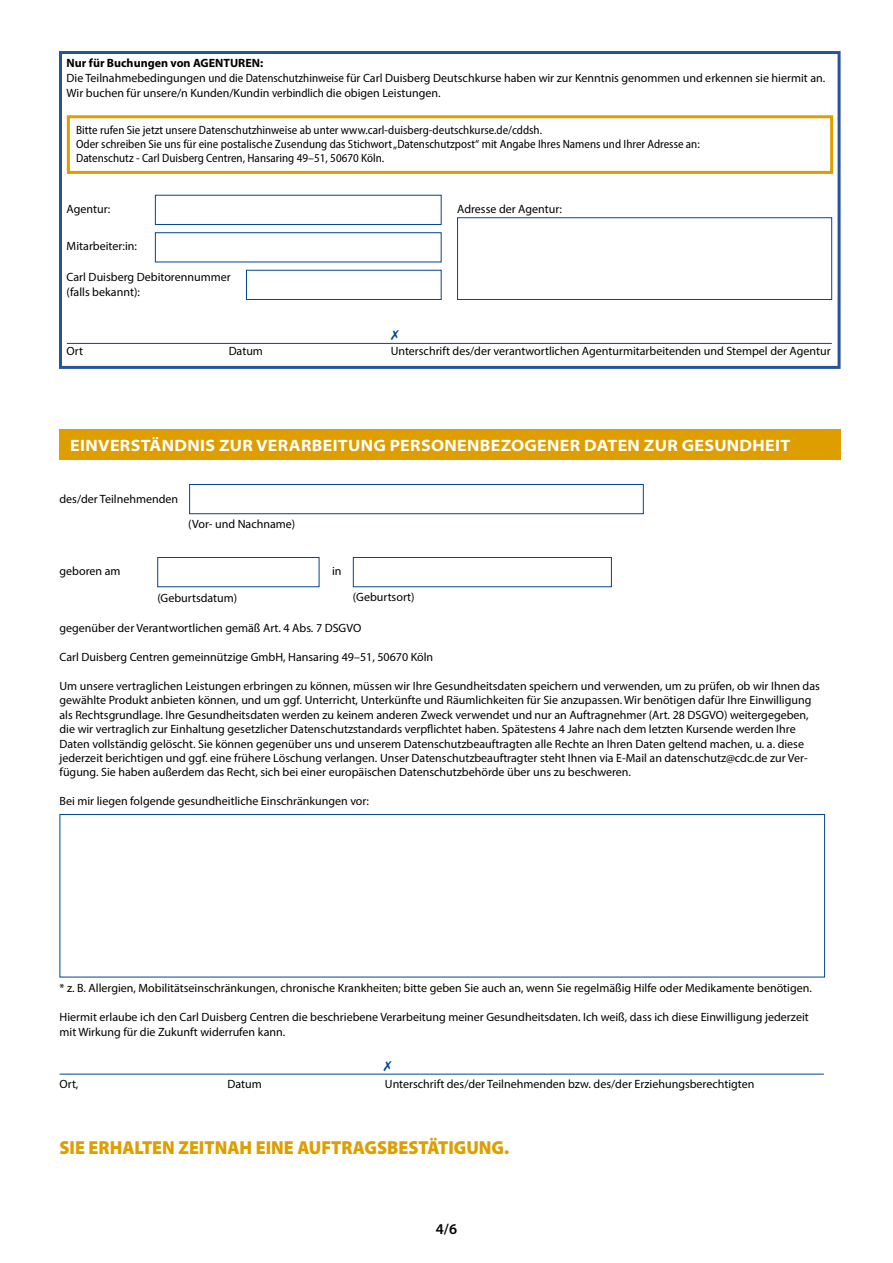
<style>
.page{position:relative;width:893px;height:1263px;background:#fff}
.page>*{position:absolute;margin:0;border:0;box-sizing:border-box;transform-origin:0 0}
.t1{font:900 18.9px "Myriad Pro";color:#de9e00;scale:.95 1}
.t2{font:700 semi-expanded 16.5px "Myriad Pro";letter-spacing:.02em;color:#fff}
.t3{font:600 15px "Myriad Pro";color:#000}
.t4{font:12px/14.4px "Myriad Pro";color:#000}
.t5{font:semi-condensed 12px/14.4px "Myriad Pro";color:#000}
.s1{font-weight:700}
.s2{font-stretch:semi-condensed}
</style>
<div class="page">
<div style="left:59px;top:51px;width:782px;height:318px;border:3px solid #26539b"></div>
<div style="left:60px;top:814px;width:765px;height:163px;border:1px solid #004691"></div>
<hr style="left:67px;top:343px;width:765px;height:1px;background:#004691">
<div style="left:155px;top:195px;width:287px;height:30px;border:1px solid #004691"></div>
<div style="left:155px;top:232px;width:287px;height:30px;border:1px solid #004691"></div>
<div style="left:246px;top:270px;width:196px;height:30px;border:1px solid #004691"></div>
<div style="left:457px;top:217px;width:375px;height:83px;border:1px solid #004691"></div>
<div style="left:189px;top:484px;width:455px;height:30px;border:1px solid #004691"></div>
<div style="left:157px;top:557px;width:162px;height:30px;border:1px solid #004691"></div>
<div style="left:353px;top:557px;width:259px;height:30px;border:1px solid #004691"></div>
<hr style="left:60px;top:1074px;width:764px;height:1px;background:#004691">
<div style="left:60px;top:430px;width:781px;height:30px;background:#de9e00"></div>
<div style="left:67px;top:115px;width:766px;height:59px;border:3px solid #de9e00"></div>
<p class="t4" style="left:67px;top:56px;width:760px;line-height:15px"><span class="s1">Nur für Buchungen von AGENTUREN:<br></span>Die Teilnahmebedingungen <span class="s2">und die Datenschutzhinweise</span> für Carl Duisberg Deutschkurse haben wir zur Kenntnis genommen und erkennen sie hiermit an.<br>Wir buchen für unsere/n Kunden/Kundin <span class="s2">verbindlich</span> die obigen Leistungen.</p>
<p class="t5" style="left:76px;top:122px;width:625px">Bitte rufen Sie jetzt unsere Datenschutzhinweise ab unter www.carl-duisberg-deutschkurse.de/cddsh.<br>Oder schreiben Sie uns für eine postalische Zusendung das Stichwort „Datenschutzpost“ mit Angabe Ihres Namens und Ihrer Adresse an:<br>Datenschutz - Carl Duisberg Centren, Hansaring 49–51, 50670 Köln.</p>
<p class="t4" style="left:67px;top:201px;width:45px">Agentur:</p>
<p class="t4" style="left:67px;top:239px;width:72px">Mitarbeiter:in:</p>
<p class="t4" style="left:67px;top:270px;width:166px">Carl Duisberg Debitorennummer (falls bekannt):</p>
<p class="t4" style="left:457px;top:201px;width:106px">Adresse der Agentur:</p>
<p class="t4" style="left:67px;top:343px;width:18px">Ort</p>
<p class="t4" style="left:229px;top:343px;width:36px">Datum</p>
<p class="t4" style="left:391px;top:343px;width:441px">Unterschrift des/der verantwortlichen Agenturmitarbeitenden und Stempel der Agentur</p>
<h2 class="t2" style="left:70px;top:434px;width:721px">EINVERSTÄNDNIS ZUR VERARBEITUNG PERSONENBEZOGENER DATEN ZUR GESUNDHEIT</h2>
<p class="t4" style="left:60px;top:491px;width:120px">des/der Teilnehmenden</p>
<p class="t4" style="left:188px;top:517px;width:109px">(Vor- und Nachname)</p>
<p class="t4" style="left:60px;top:563px;width:62px">geboren am</p>
<p class="t4" style="left:332px;top:563px;width:11px">in</p>
<p class="t4" style="left:157px;top:591px;width:81px">(Geburtsdatum)</p>
<p class="t4" style="left:353px;top:590px;width:63px">(Geburtsort)</p>
<p class="t4" style="left:60px;top:621px;width:303px">gegenüber der Verantwortlichen gemäß Art. 4 Abs. 7 DSGVO</p>
<p class="t4" style="left:60px;top:650px;width:375px">Carl Duisberg Centren gemeinnützige GmbH, Hansaring 49–51, 50670 Köln</p>
<p class="t4" style="left:60px;top:678px;width:762px">Um unsere vertraglichen Leistungen erbringen zu können, müssen wir Ihre Gesundheitsdaten speichern und verwenden, um zu prüfen, ob wir Ihnen das gewählte Produkt anbieten können, und um ggf. Unterricht, Unterkünfte und Räumlichkeiten für Sie anzupassen. Wir benötigen dafür Ihre Einwilligung als Rechtsgrundlage. Ihre Gesundheitsdaten werden zu keinem anderen Zweck verwendet und nur an Auftragnehmer (Art. 28 DSGVO) weitergegeben, die wir vertraglich zur Einhaltung gesetzlicher Datenschutzstandards verpflichtet haben. Spätestens 4 Jahre nach dem letzten Kursende werden Ihre Daten vollständig gelöscht. Sie können gegenüber uns und unserem Datenschutzbeauftragten alle Rechte an Ihren Daten geltend machen, u. a. diese jederzeit berichtigen und ggf. eine frühere Löschung verlangen. Unser Datenschutzbeauftragter steht Ihnen via E-Mail an datenschutz@cdc.de zur Ver&shy;fügung. Sie haben außerdem das Recht, sich bei einer europäischen Datenschutzbehörde über uns zu beschweren.</p>
<p class="t4" style="left:60px;top:794px;width:311px">Bei mir liegen folgende gesundheitliche Einschränkungen vor:</p>
<p class="t4" style="left:60px;top:981px;width:754px">* z. B. Allergien, Mobilitätseinschränkungen, chronische Krankheiten; bitte geben Sie auch an, wenn Sie regelmäßig Hilfe oder Medikamente benötigen.</p>
<p class="t4" style="left:60px;top:1010px;width:751px">Hiermit erlaube ich den Carl Duisberg Centren die beschriebene Verarbeitung meiner Gesundheitsdaten. Ich weiß, dass ich diese Einwilligung jederzeit mit Wirkung für die Zukunft widerrufen kann.</p>
<p class="t4" style="left:60px;top:1077px;width:20px">Ort,</p>
<p class="t4" style="left:228px;top:1077px;width:36px">Datum</p>
<p class="t4" style="left:385px;top:1077px;width:371px">Unterschrift des/der Teilnehmenden bzw. des/der Erziehungsberechtigten</p>
<h1 class="t1" style="left:60px;top:1134px;width:475px">SIE ERHALTEN ZEITNAH EINE AUFTRAGSBESTÄTIGUNG.</h1>
<p class="t3" style="left:436px;top:1220px;width:23px">4/6</p>
</div>
